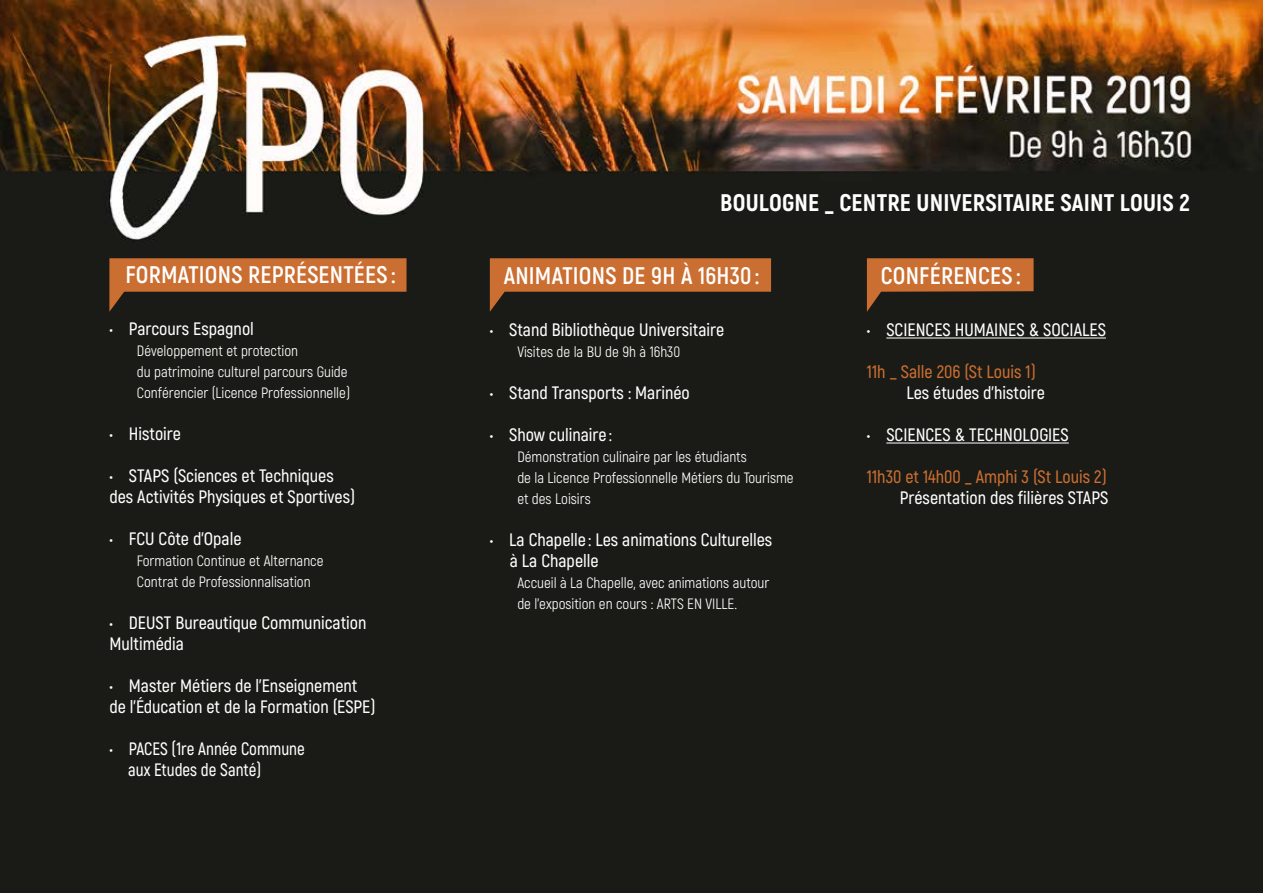
<style>
.page{position:relative;width:1263px;height:893px;background:#fff}
.page>*{position:absolute;margin:0;border:0;box-sizing:border-box;transform-origin:0 0}
.t1{font:700 24px "Akrobat";letter-spacing:.01em;color:#fff}
.t2{font:800 24px "Akrobat";letter-spacing:.01em;color:#fff}
.t3{font:600 18px/21px "Akrobat";color:#fff}
.t4{font:600 18px "Akrobat";color:#cb6e31}
.t5{font:15px/21px "Akrobat";color:#fff}
</style>
<div class="page">
<img style="left:0;top:0;width:1263px;height:893px">
<svg style="left:109px;top:258px;width:297px;height:54px;background:#894f26"></svg>
<svg style="left:490px;top:258px;width:281px;height:54px;background:#894f26"></svg>
<svg style="left:867px;top:258px;width:166px;height:54px;background:#894f27"></svg>
<hr style="left:886px;top:338px;width:220px;height:1px;background:#fff">
<hr style="left:886px;top:443px;width:183px;height:1px;background:#fff">
<h1 class="t2" style="left:720px;top:187px;width:471px">BOULOGNE _ CENTRE UNIVERSITAIRE SAINT LOUIS 2</h1>
<h1 class="t1" style="left:125px;top:260px;width:272px">FORMATIONS REPRÉSENTÉES :</h1>
<h1 class="t1" style="left:504px;top:261px;width:257px">ANIMATIONS DE 9H À 16H30 :</h1>
<h1 class="t1" style="left:881px;top:261px;width:141px">CONFÉRENCES :</h1>
<p class="t3" style="left:109px;top:318px;width:146px">• Parcours Espagnol</p>
<p class="t5" style="left:137px;top:340px;width:215px">Développement et protection<br>du patrimoine culturel parcours Guide<br>Conférencier (Licence Professionnelle)</p>
<p class="t3" style="left:109px;top:423px;width:73px">• Histoire</p>
<p class="t3" style="left:109px;top:465px;width:247px">• STAPS (Sciences et Techniques des Activités Physiques et Sportives)</p>
<p class="t3" style="left:109px;top:528px;width:134px">• FCU Côte d’Opale</p>
<p class="t5" style="left:137px;top:550px;width:188px">Formation Continue et Alternance<br>Contrat de Professionnalisation</p>
<p class="t3" style="left:109px;top:612px;width:259px">• DEUST Bureautique Communication<br>Multimédia</p>
<p class="t3" style="left:109px;top:675px;width:268px">• Master Métiers de l’Enseignement de l’Éducation et de la Formation (ESPE)</p>
<p class="t3" style="left:128px;top:738px;width:178px;text-indent:-19px">• PACES (1re Année Commune aux Etudes de Santé)</p>
<p class="t3" style="left:490px;top:319px;width:236px">• Stand Bibliothèque Universitaire</p>
<p class="t5" style="left:517px;top:341px;width:164px">Visites de la BU de 9h à 16h30</p>
<p class="t3" style="left:490px;top:382px;width:202px">• Stand Transports : Marinéo</p>
<p class="t3" style="left:490px;top:424px;width:124px">• Show culinaire :</p>
<p class="t5" style="left:517px;top:446px;width:278px">Démonstration culinaire par les étudiants<br>de la Licence Professionnelle Métiers du Tourisme et des Loisirs</p>
<p class="t3" style="left:510px;top:529px;width:264px;text-indent:-20px">• La Chapelle : Les animations Culturelles à La Chapelle</p>
<p class="t5" style="left:517px;top:572px;width:254px">Accueil à La Chapelle, avec animations autour de l’exposition en cours : ARTS EN VILLE.</p>
<p class="t3" style="left:867px;top:319px;width:241px">• SCIENCES HUMAINES &amp; SOCIALES</p>
<p class="t4" style="left:867px;top:361px;width:170px">11h _ Salle 206 (St Louis 1)</p>
<p class="t3" style="left:906px;top:382px;width:140px">Les études d’histoire</p>
<p class="t3" style="left:867px;top:424px;width:203px">• SCIENCES &amp; TECHNOLOGIES</p>
<p class="t4" style="left:867px;top:466px;width:241px">11h30 et 14h00 _ Amphi 3 (St Louis 2)</p>
<p class="t3" style="left:900px;top:487px;width:210px">Présentation des filières STAPS</p>
</div>
